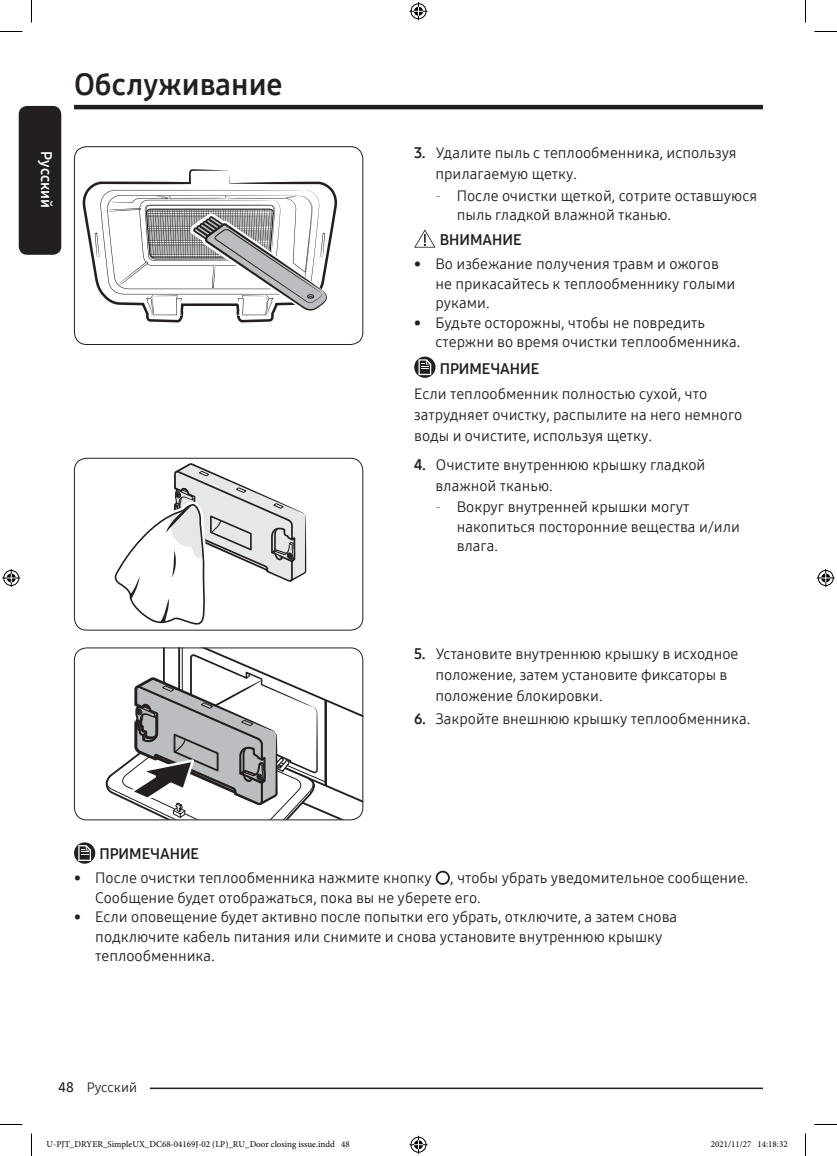
<style>
.page{position:relative;width:837px;height:1156px;background:#fff}
.page>*{position:absolute;margin:0;border:0;box-sizing:border-box;transform-origin:0 0}
.t1{font:30px "Samsung One 700";color:#231f20}
.t2{font:15px/19.5px "Samsung One 400";color:#231f20}
.DL_DT_Icon{font:15px "Samsung One 700";color:#231f20}
.t3{font:15px "Samsung One 700";color:#fff}
.t4{font:13.5px "Samsung One 400";color:#231f20}
.t5{font:9px "Minion Pro";color:#000}
.s1{font-family:"Samsung One 700"}
.s2{font-family:"Samsung One 200 C"}
.s3{font-family:"Samsung One 600"}
</style>
<div class="page">
<div style="left:19px;top:106px;width:42px;height:149px;background:#231f20;border-radius:9px"></div>
<hr style="left:74px;top:105px;width:689px;height:4px;background:#231f20">
<hr style="left:100px;top:1087px;width:663px;height:2px;background:#231f20">
<div style="left:74px;top:1079px;width:76px;height:15px;background:#fff"></div>
<svg style="left:83px;top:169px;width:254px;height:153px"></svg>
<svg style="left:95px;top:190px;width:234px;height:126px"></svg>
<div style="left:74px;top:146px;width:289px;height:199px;border:1px solid #231f20;border-radius:12px"></div>
<svg style="left:414px;top:229px;width:21px;height:19px"></svg>
<svg style="left:414px;top:357px;width:21px;height:21px"></svg>
<svg style="left:418px;top:359px;width:13px;height:16px"></svg>
<svg style="left:114px;top:463px;width:192px;height:162px"></svg>
<div style="left:74px;top:458px;width:289px;height:172px;border:1px solid #231f20;border-radius:12px"></div>
<svg style="left:105px;top:649px;width:258px;height:171px"></svg>
<div style="left:74px;top:647px;width:289px;height:173px;border:1px solid #231f20;border-radius:12px"></div>
<div style="left:74px;top:842px;width:21px;height:21px;background:#231f20;border-radius:50%"></div>
<svg style="left:78px;top:845px;width:13px;height:16px"></svg>
<svg style="left:436px;top:871px;width:14px;height:14px"></svg>
<svg style="left:0;top:31px;width:22px;height:1px"></svg>
<svg style="left:814px;top:31px;width:23px;height:1px"></svg>
<svg style="left:0;top:1124px;width:22px;height:1px"></svg>
<svg style="left:814px;top:1124px;width:23px;height:1px"></svg>
<svg style="left:31px;top:0;width:1px;height:22px"></svg>
<svg style="left:31px;top:1133px;width:1px;height:23px"></svg>
<svg style="left:805px;top:0;width:1px;height:22px"></svg>
<svg style="left:805px;top:1133px;width:1px;height:23px"></svg>
<svg style="left:409px;top:2px;width:18px;height:18px"></svg>
<svg style="left:409px;top:1136px;width:18px;height:18px"></svg>
<svg style="left:2px;top:569px;width:18px;height:18px"></svg>
<svg style="left:817px;top:569px;width:18px;height:18px"></svg>
<p class="t3" style="left:56px;top:151px;width:58px;rotate:90deg">Русский</p>
<h1 class="t1" style="left:74px;top:65px;width:210px">Обслуживание</h1>
<p class="t2" style="left:435px;top:142px;width:303px;line-height:21px;text-indent:-21px"><span class="s1">3.</span> Удалите пыль с теплообменника, используя прилагаемую щетку.</p>
<p class="t2" style="left:457px;top:185px;width:302px;text-indent:-21px"><span class="s2">-</span> После очистки щеткой, сотрите оставшуюся пыль гладкой влажной тканью.</p>
<p class="DL_DT_Icon" style="left:440px;top:230px;width:83px">ВНИМАНИЕ</p>
<p class="t2" style="left:435px;top:254px;width:301px;text-indent:-21px">• Во избежание получения травм и ожогов не прикасайтесь к теплообменнику голыми руками.</p>
<p class="t2" style="left:435px;top:312px;width:306px;text-indent:-21px">• Будьте осторожны, чтобы не повредить стержни во время очистки теплообменника.</p>
<p class="DL_DT_Icon" style="left:440px;top:358px;width:101px">ПРИМЕЧАНИЕ</p>
<p class="t2" style="left:414px;top:383px;width:330px;line-height:21px">Если теплообменник полностью сухой, что затрудняет очистку, распылите на него немного воды и очистите, используя щетку.</p>
<p class="t2" style="left:435px;top:453px;width:271px;line-height:21px;text-indent:-21px"><span class="s1">4.</span> Очистите внутреннюю крышку гладкой влажной тканью.</p>
<p class="t2" style="left:457px;top:497px;width:285px;text-indent:-21px"><span class="s2">-</span> Вокруг внутренней крышки могут накопиться посторонние вещества и/или влага.</p>
<p class="t2" style="left:435px;top:643px;width:304px;line-height:21px;text-indent:-21px"><span class="s1">5.</span> Установите внутреннюю крышку в исходное положение, затем установите фиксаторы в положение блокировки.</p>
<p class="t2" style="left:414px;top:709px;width:338px"><span class="s1">6.</span> Закройте внешнюю крышку теплообменника.</p>
<p class="DL_DT_Icon" style="left:100px;top:844px;width:101px">ПРИМЕЧАНИЕ</p>
<p class="t2" style="left:95px;top:868px;width:655px;text-indent:-21px">• После очистки теплообменника нажмите кнопку , чтобы убрать уведомительное сообщение.<br>Сообщение будет отображаться, пока вы не уберете его.</p>
<p class="t2" style="left:95px;top:907px;width:583px;text-indent:-21px">• Если оповещение будет активно после попытки его убрать, отключите, а затем снова подключите кабель питания или снимите и снова установите внутреннюю крышку теплообменника.</p>
<p class="t4" style="left:59px;top:1078px;width:80px"><span class="s3">48</span> Русский</p>
<p class="t5" style="left:46px;top:1138px;width:305px">U-PJT_DRYER_SimpleUX_DC68-04169J-02 (LP)_RU_Door closing issue.indd 48</p>
<p class="t5" style="left:711px;top:1138px;width:78px">2021/11/27 14:18:32</p>
</div>
